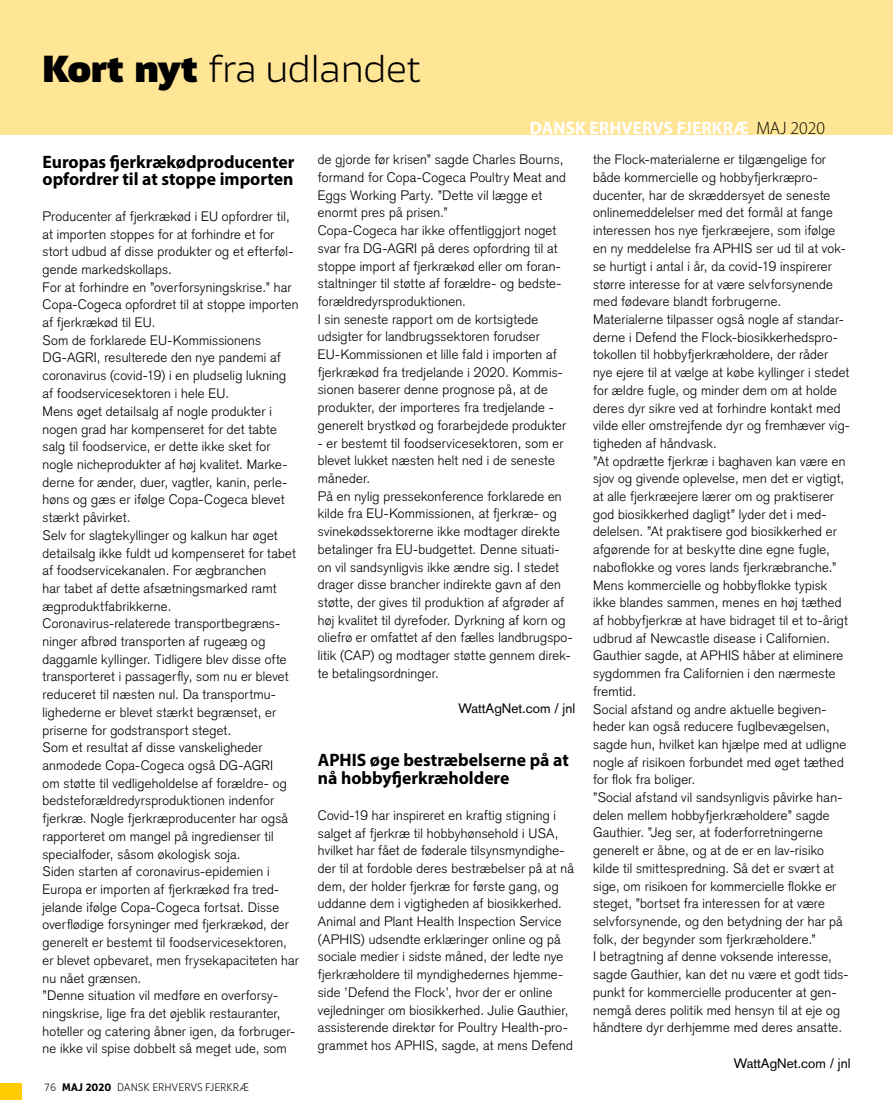
<style>
.page{position:relative;width:893px;height:1106px;background:#fff}
.page>*{position:absolute;margin:0;border:0;box-sizing:border-box;transform-origin:0 0}
.t1{font:300 36px "Akwe Pro Ext";letter-spacing:-.02em;color:#000}
.t2{font:700 18px/17.7px "Myriad Pro";color:#000}
.t3{font:700 18px "Myriad Pro";color:#fff}
.t4{font:300 13.5px/17.7px "Akzidenz Grotesk";letter-spacing:.015em;color:#000}
.t5{font:13.5px "Akzidenz Grotesk";color:#000}
.t6{font:300 10.5px "Akwe Pro";letter-spacing:-.01em;color:#000}
.s1{font-weight:900}
.s2{font-weight:300;color:#000}
.s3{font-weight:700}
</style>
<div class="page">
<hr style="left:892px;top:90px;width:1px;height:1016px;background:#efeee7">
<hr style="left:892px;top:0;width:1px;height:135px;background:#dfddd0">
<div style="left:0;top:0;width:893px;height:134px;background:#ffe596"></div>
<div style="left:0;top:1082px;width:21px;height:17px;background:#fc0"></div>
<h1 class="t1" style="left:43px;top:43px;width:380px"><span class="s1">Kort nyt</span> fra udlandet</h1>
<h2 class="t3" style="left:530px;top:116px;width:297px">DANSK ERHVERVS FJERKRÆ <span class="s2">MAJ 2020</span></h2>
<h2 class="t2" style="left:43px;top:152px;width:253px">Europas fjerkrækødproducenter opfordrer til at stoppe importen</h2>
<p class="t4" style="left:43px;top:207px;width:258px">Producenter af fjerkrækød i EU opfordrer til, at importen stoppes for at forhindre et for stort udbud af disse produkter og et efterføl&shy;gende markedskollaps.<br>For at forhindre en ”overforsyningskrise.” har Copa-Cogeca opfordret til at stoppe importen af fjerkrækød til EU.<br>Som de forklarede EU-Kommissionens DG-AGRI, resulterede den nye pandemi af coronavirus (covid-19) i en pludselig lukning af foodservicesektoren i hele EU.<br>Mens øget detailsalg af nogle produkter i nogen grad har kompenseret for det tabte salg til foodservice, er dette ikke sket for nogle nicheprodukter af høj kvalitet. Marke&shy;derne for ænder, duer, vagtler, kanin, perle&shy;høns og gæs er ifølge Copa-Cogeca blevet stærkt påvirket.<br>Selv for slagtekyllinger og kalkun har øget detailsalg ikke fuldt ud kompenseret for tabet af foodservicekanalen. For ægbranchen<br>har tabet af dette afsætningsmarked ramt ægproduktfabrikkerne.<br>Coronavirus-relaterede transportbegræns&shy;ninger afbrød transporten af rugeæg og daggamle kyllinger. Tidligere blev disse ofte transporteret i passagerfly, som nu er blevet reduceret til næsten nul. Da transportmu&shy;lighederne er blevet stærkt begrænset, er priserne for godstransport steget.<br>Som et resultat af disse vanskeligheder anmodede Copa-Cogeca også DG-AGRI<br>om støtte til vedligeholdelse af forældre- og bedsteforældredyrsproduktionen indenfor fjerkræ. Nogle fjerkræproducenter har også rapporteret om mangel på ingredienser til specialfoder, såsom økologisk soja.<br>Siden starten af coronavirus-epidemien i Europa er importen af fjerkrækød fra tred&shy;jelande ifølge Copa-Cogeca fortsat. Disse overflødige forsyninger med fjerkrækød, der generelt er bestemt til foodservicesektoren, er blevet opbevaret, men frysekapaciteten har nu nået grænsen.<br>”Denne situation vil medføre en overforsy&shy;ningskrise, lige fra det øjeblik restauranter, hoteller og catering åbner igen, da forbruger&shy;ne ikke vil spise dobbelt så meget ude, som</p>
<p class="t6" style="left:45px;top:1079px;width:206px">76 <span class="s3">MAJ 2020</span> DANSK ERHVERVS FJERKRÆ</p>
<p class="t4" style="left:318px;top:151px;width:250px">de gjorde før krisen” sagde Charles Bourns, formand for Copa-Cogeca Poultry Meat and Eggs Working Party. ”Dette vil lægge et enormt pres på prisen.”<br>Copa-Cogeca har ikke offentliggjort noget svar fra DG-AGRI på deres opfordring til at stoppe import af fjerkrækød eller om foran&shy;staltninger til støtte af forældre- og bedste&shy;forældredyrsproduktionen.<br>I sin seneste rapport om de kortsigtede udsigter for landbrugssektoren forudser EU-Kommissionen et lille fald i importen af fjerkrækød fra tredjelande i 2020. Kommis&shy;sionen baserer denne prognose på, at de produkter, der importeres fra tredjelande - generelt brystkød og forarbejdede produkter</p>
<p class="t4" style="left:318px;top:434px;width:256px">- er bestemt til foodservicesektoren, som er blevet lukket næsten helt ned i de seneste måneder.<br>På en nylig pressekonference forklarede en kilde fra EU-Kommissionen, at fjerkræ- og svinekødssektorerne ikke modtager direkte betalinger fra EU-budgettet. Denne situati&shy;on vil sandsynligvis ikke ændre sig. I stedet drager disse brancher indirekte gavn af den støtte, der gives til produktion af afgrøder af høj kvalitet til dyrefoder. Dyrkning af korn og oliefrø er omfattet af den fælles landbrugspo&shy;litik (CAP) og modtager støtte gennem direk&shy;te betalingsordninger.</p>
<p class="t5" style="left:458px;top:700px;width:118px">WattAgNet.com / jnl</p>
<h2 class="t2" style="left:318px;top:751px;width:252px">APHIS øge bestræbelserne på at nå hobbyfjerkræholdere</h2>
<p class="t4" style="left:318px;top:806px;width:258px">Covid-19 har inspireret en kraftig stigning i salget af fjerkræ til hobbyhønsehold i USA, hvilket har fået de føderale tilsynsmyndighe&shy;der til at fordoble deres bestræbelser på at nå dem, der holder fjerkræ for første gang, og uddanne dem i vigtigheden af biosikkerhed.<br>Animal and Plant Health Inspection Service (APHIS) udsendte erklæringer online og på sociale medier i sidste måned, der ledte nye fjerkræholdere til myndighedernes hjemme&shy;side ’Defend the Flock’, hvor der er online vejledninger om biosikkerhed. Julie Gauthier, assisterende direktør for Poultry Health-pro&shy;grammet hos APHIS, sagde, at mens Defend</p>
<p class="t4" style="left:593px;top:151px;width:258px">the Flock-materialerne er tilgængelige for både kommercielle og hobbyfjerkræpro&shy;ducenter, har de skræddersyet de seneste onlinemeddelelser med det formål at fange interessen hos nye fjerkræejere, som ifølge en ny meddelelse fra APHIS ser ud til at vok&shy;se hurtigt i antal i år, da covid-19 inspirerer større interesse for at være selvforsynende med fødevare blandt forbrugerne.<br>Materialerne tilpasser også nogle af standar&shy;derne i Defend the Flock-biosikkerhedspro&shy;tokollen til hobbyfjerkræholdere, der råder nye ejere til at vælge at købe kyllinger i stedet for ældre fugle, og minder dem om at holde deres dyr sikre ved at forhindre kontakt med vilde eller omstrejfende dyr og fremhæver vig&shy;tigheden af håndvask.<br>”At opdrætte fjerkræ i baghaven kan være en sjov og givende oplevelse, men det er vigtigt, at alle fjerkræejere lærer om og praktiserer god biosikkerhed dagligt” lyder det i med&shy;delelsen. ”At praktisere god biosikkerhed er afgørende for at beskytte dine egne fugle, naboflokke og vores lands fjerkræbranche.” Mens kommercielle og hobbyflokke typisk ikke blandes sammen, menes en høj tæthed af hobbyfjerkræ at have bidraget til et to-årigt udbrud af Newcastle disease i Californien.<br>Gauthier sagde, at APHIS håber at eliminere sygdommen fra Californien i den nærmeste fremtid.<br>Social afstand og andre aktuelle begiven&shy;heder kan også reducere fuglbevægelsen, sagde hun, hvilket kan hjælpe med at udligne nogle af risikoen forbundet med øget tæthed for flok fra boliger.<br>”Social afstand vil sandsynligvis påvirke han&shy;delen mellem hobbyfjerkræholdere” sagde Gauthier. ”Jeg ser, at foderforretningerne generelt er åbne, og at de er en lav-risiko kilde til smittespredning. Så det er svært at sige, om risikoen for kommercielle flokke er steget, ”bortset fra interessen for at være selvforsynende, og den betydning der har på folk, der begynder som fjerkræholdere.”<br>I betragtning af denne voksende interesse, sagde Gauthier, kan det nu være et godt tids&shy;punkt for kommercielle producenter at gen&shy;nemgå deres politik med hensyn til at eje og håndtere dyr derhjemme med deres ansatte.</p>
<p class="t5" style="left:734px;top:1055px;width:118px">WattAgNet.com / jnl</p>
</div>
